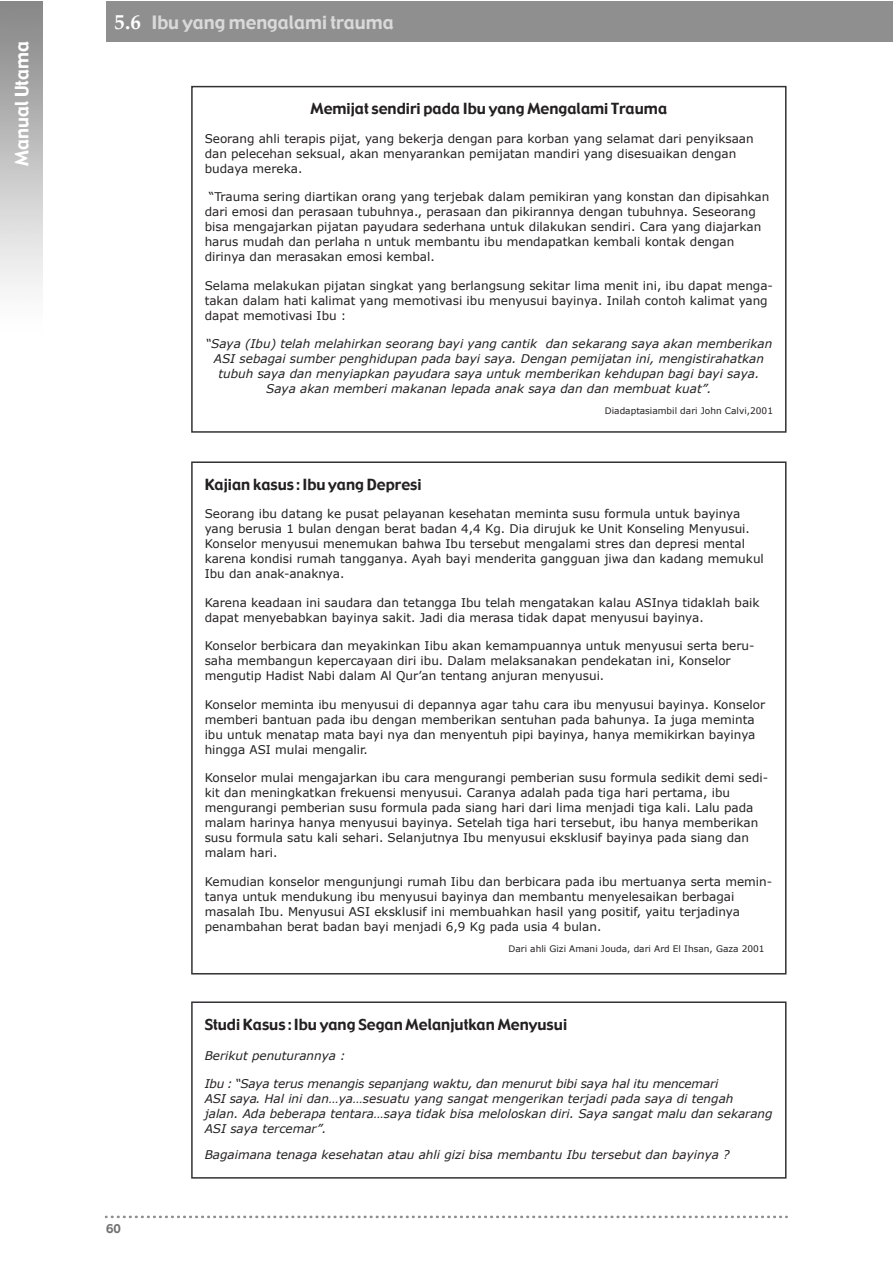
<style>
.page{position:relative;width:893px;height:1263px;background:#fff}
.page>*{position:absolute;margin:0;border:0;box-sizing:border-box;transform-origin:0 0}
.t1{font:18px "Gadget";color:#dad9da}
.t2{font:18px "Gadget";color:#fff}
.t3{font:15px "Gadget";color:#232021}
.t4{font:12px/15px "Verdana";color:#232021}
.t5{font:italic 12px/15px "Verdana";color:#232021;text-align:center}
.t6{font:12px "Gadget";color:#727071}
.t7{font:9px "Verdana";color:#232021}
.s1{font-family:"Palatino";font-weight:700;font-size:21px;color:#fff}
</style>
<div class="page">
<div style="left:106px;top:1px;width:787px;height:40px;background:#908f90"></div>
<svg style="left:105px;top:1215px;width:683px;height:3px"></svg>
<div style="left:191px;top:86px;width:595px;height:347px;border:2px solid #343134"></div>
<div style="left:191px;top:461px;width:595px;height:514px;border:2px solid #343134"></div>
<div style="left:191px;top:1001px;width:595px;height:178px;border:2px solid #343134"></div>
<h1 class="t2" style="left:10px;top:166px;width:126px;rotate:-90deg">Manual Utama</h1>
<h1 class="t1" style="left:115px;top:11px;width:281px"><span class="s1">5.6</span> Ibu yang mengalami trauma</h1>
<p class="t3" style="left:310px;top:99px;width:358px">Memijat sendiri pada Ibu yang Mengalami Trauma</p>
<p class="t4" style="left:205px;top:131px;width:550px">Seorang ahli terapis pijat, yang bekerja dengan para korban yang selamat dari penyiksaan dan pelecehan seksual, akan menyarankan pemijatan mandiri yang disesuaikan dengan budaya mereka.</p>
<p class="t4" style="left:205px;top:189px;width:566px;text-indent:4px">“Trauma sering diartikan orang yang terjebak dalam pemikiran yang konstan dan dipisahkan dari emosi dan perasaan tubuhnya., perasaan dan pikirannya dengan tubuhnya. Seseorang bisa mengajarkan pijatan payudara sederhana untuk dilakukan sendiri. Cara yang diajarkan harus mudah dan perlaha n untuk membantu ibu mendapatkan kembali kontak dengan dirinya dan merasakan emosi kembal.</p>
<p class="t4" style="left:205px;top:278px;width:570px">Selama melakukan pijatan singkat yang berlangsung sekitar lima menit ini, ibu dapat menga&shy;takan dalam hati kalimat yang memotivasi ibu menyusui bayinya. Inilah contoh kalimat yang dapat memotivasi Ibu :</p>
<p class="t5" style="left:206px;top:336px;width:568px">“Saya (Ibu) telah melahirkan seorang bayi yang cantik dan sekarang saya akan memberikan ASI sebagai sumber penghidupan pada bayi saya. Dengan pemijatan ini, mengistirahatkan tubuh saya dan menyiapkan payudara saya untuk memberikan kehdupan bagi bayi saya.<br>Saya akan memberi makanan lepada anak saya dan dan membuat kuat”.</p>
<p class="t7" style="left:605px;top:405px;width:170px">Diadaptasiambil dari John Calvi,2001</p>
<p class="t3" style="left:205px;top:475px;width:218px">Kajian kasus : Ibu yang Depresi</p>
<p class="t4" style="left:205px;top:506px;width:561px">Seorang ibu datang ke pusat pelayanan kesehatan meminta susu formula untuk bayinya yang berusia 1 bulan dengan berat badan 4,4 Kg. Dia dirujuk ke Unit Konseling Menyusui.<br>Konselor menyusui menemukan bahwa Ibu tersebut mengalami stres dan depresi mental karena kondisi rumah tangganya. Ayah bayi menderita gangguan jiwa dan kadang memukul Ibu dan anak-anaknya.</p>
<p class="t4" style="left:205px;top:595px;width:556px">Karena keadaan ini saudara dan tetangga Ibu telah mengatakan kalau ASInya tidaklah baik dapat menyebabkan bayinya sakit. Jadi dia merasa tidak dapat menyusui bayinya.</p>
<p class="t4" style="left:205px;top:638px;width:551px">Konselor berbicara dan meyakinkan Iibu akan kemampuannya untuk menyusui serta beru&shy;saha membangun kepercayaan diri ibu. Dalam melaksanakan pendekatan ini, Konselor mengutip Hadist Nabi dalam Al Qur’an tentang anjuran menyusui.</p>
<p class="t4" style="left:205px;top:697px;width:562px">Konselor meminta ibu menyusui di depannya agar tahu cara ibu menyusui bayinya. Konselor memberi bantuan pada ibu dengan memberikan sentuhan pada bahunya. Ia juga meminta ibu untuk menatap mata bayi nya dan menyentuh pipi bayinya, hanya memikirkan bayinya hingga ASI mulai mengalir.</p>
<p class="t4" style="left:205px;top:770px;width:565px">Konselor mulai mengajarkan ibu cara mengurangi pemberian susu formula sedikit demi sedi&shy;kit dan meningkatkan frekuensi menyusui. Caranya adalah pada tiga hari pertama, ibu mengurangi pemberian susu formula pada siang hari dari lima menjadi tiga kali. Lalu pada malam harinya hanya menyusui bayinya. Setelah tiga hari tersebut, ibu hanya memberikan susu formula satu kali sehari. Selanjutnya Ibu menyusui eksklusif bayinya pada siang dan malam hari.</p>
<p class="t4" style="left:205px;top:874px;width:569px">Kemudian konselor mengunjungi rumah Iibu dan berbicara pada ibu mertuanya serta memin&shy;tanya untuk mendukung ibu menyusui bayinya dan membantu menyelesaikan berbagai masalah Ibu. Menyusui ASI eksklusif ini membuahkan hasil yang positif, yaitu terjadinya penambahan berat badan bayi menjadi 6,9 Kg pada usia 4 bulan.</p>
<p class="t7" style="left:508px;top:943px;width:258px">Dari ahli Gizi Amani Jouda, dari Ard El Ihsan, Gaza 2001</p>
<p class="t6" style="left:106px;top:1221px;width:16px">60</p>
<p class="t3" style="left:205px;top:1015px;width:364px">Studi Kasus : Ibu yang Segan Melanjutkan Menyusui</p>
<p class="t5" style="left:205px;top:1048px;width:143px">Berikut penuturannya :</p>
<p class="t5" style="left:205px;top:1076px;width:569px;text-align:left">Ibu : “Saya terus menangis sepanjang waktu, dan menurut bibi saya hal itu mencemari<br>ASI saya. Hal ini dan…ya…sesuatu yang sangat mengerikan terjadi pada saya di tengah<br>jalan. Ada beberapa tentara…saya tidak bisa meloloskan diri. Saya sangat malu dan sekarang ASI saya tercemar”.</p>
<p class="t5" style="left:205px;top:1147px;width:527px">Bagaimana tenaga kesehatan atau ahli gizi bisa membantu Ibu tersebut dan bayinya ?</p>
</div>
